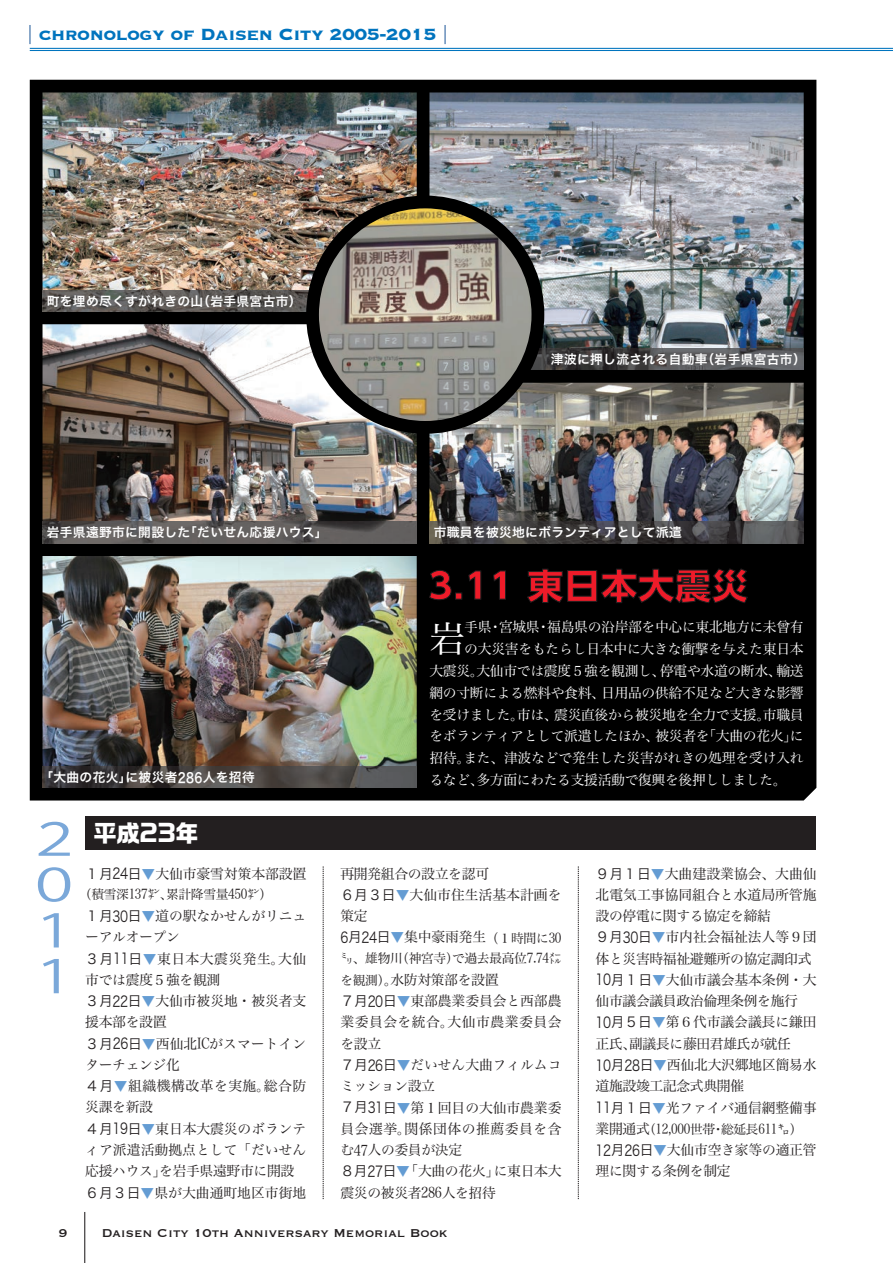
<style>
.page{position:relative;width:893px;height:1263px;background:#fff}
.page>*{position:absolute;margin:0;border:0;box-sizing:border-box;transform-origin:0 0}
.t1{font:44.7px/45.8px "Koz Go Pr 6 N";color:#7ba8d9;scale:1.35 1}
.t2{font:35.55px "Hira Min Pro W3";color:#fff}
.t3{font:700 23.4px "Ro G San Srf Std";letter-spacing:-.025em;color:#fff}
.t4{font:700 21.3px "Copperplate";letter-spacing:-.025em;color:#0074be}
.t5{font:15px "Copperplate";color:#231f20}
.t6{font:13.8px/21.3px "Hira Min Pro W3";letter-spacing:-.01em;color:#231f20}
.t7{font:13.8px/21.8px "Hira Min Pro W3";letter-spacing:-.025em;color:#fff}
.t8{font:13.8px "Hira Min Pro W3";letter-spacing:.035em;color:#231f20}
.t9{font:13.8px "Hira Min Pro W3";letter-spacing:-.01em;color:#231f20;scale:.81 1}
.t10{font:12.75px "Hira Kaku Pro W6";letter-spacing:.025em;color:#fff}
.t11{font:12.75px "Hira Min Pro W3";letter-spacing:-.025em;color:#231f20}
.s1{font-size:13.8px}
.s2{font-family:"Hira Kaku Pro N W3"}
.s3{font-family:"Hira Kaku Pro N W3";font-size:14.85px}
.s4{color:#649cd3}
.s5{font-size:14.85px}
.s6{font-size:12.75px}
</style>
<div class="page">
<div style="left:30px;top:80px;width:786px;height:720px;background:#000"></div>
<hr style="left:84px;top:1212px;width:1px;height:51px;background:#231f20">
<img style="left:43px;top:556px;width:374px;height:210px">
<img style="left:43px;top:92px;width:374px;height:198px">
<img style="left:43px;top:324px;width:374px;height:198px">
<img style="left:429px;top:92px;width:375px;height:257px">
<img style="left:429px;top:383px;width:375px;height:139px">
<img style="left:43px;top:522px;width:374px;height:21px">
<img style="left:429px;top:522px;width:375px;height:21px">
<img style="left:43px;top:290px;width:266px;height:21px">
<img style="left:524px;top:349px;width:280px;height:21px">
<img style="left:43px;top:766px;width:374px;height:22px">
<div style="left:85px;top:817px;width:731px;height:33px;background:#231f20"></div>
<hr style="left:30px;top:48px;width:863px;height:1px;background:#0074be">
<hr style="left:30px;top:50px;width:863px;height:1px;background:#0074be">
<svg style="left:30px;top:25px;width:1px;height:19px"></svg>
<svg style="left:445px;top:25px;width:1px;height:19px"></svg>
<img style="left:313px;top:202px;width:225px;height:225px;border-radius:113px">
<div style="left:306px;top:196px;width:238px;height:238px;border:13px solid #000;border-radius:50%"></div>
<svg style="left:429px;top:569px;width:318px;height:34px;background:#550e13"></svg>
<svg style="left:578px;top:866px;width:1px;height:333px"></svg>
<svg style="left:323px;top:866px;width:1px;height:333px"></svg>
<h3 class="t4" style="left:39px;top:21px;width:399px">chronology of Daisen City 2005-2015</h3>
<p class="t10" style="left:197px;top:289px;width:106px">（岩手県宮古市(</p>
<p class="t10" style="left:47px;top:289px;width:158px">町を埋め尽くすがれきの山</p>
<p class="t10" style="left:551px;top:348px;width:158px">津波に押し流される自動車</p>
<p class="t10" style="left:701px;top:348px;width:106px">（岩手県宮古市(</p>
<p class="t10" style="left:184px;top:521px;width:145px">「だいせん応援ハウス」</p>
<p class="t10" style="left:47px;top:521px;width:145px">岩手県遠野市に開設した</p>
<p class="t10" style="left:434px;top:521px;width:250px">市職員を被災地にボランティアとして派遣</p>
<p class="t10" style="left:126px;top:766px;width:131px">に被災者<span class="s1">286</span>人を招待</p>
<p class="t10" style="left:40px;top:766px;width:93px">「大曲の花火」</p>
<h1 class="t1" style="left:24px;top:817px;width:36px">２<br>０<br>１<br>１</h1>
<h3 class="t3" style="left:94px;top:817px;width:107px">平成23年</h3>
<p class="t6" style="left:85px;top:861px;width:223px"><span class="s2">１月</span><span class="s3">24</span><span class="s2">日</span><span class="s4">▼</span>大仙市豪雪対策本部設置</p>
<p class="t11" style="left:166px;top:883px;width:108px">累計降雪量<span class="s1">450</span>㌢(</p>
<p class="t11" style="left:79px;top:883px;width:95px">（積雪深<span class="s1">137</span>㌢、</p>
<p class="t6" style="left:85px;top:904px;width:223px"><span class="s2">１月</span><span class="s3">30</span><span class="s2">日</span><span class="s4">▼</span>道の駅なかせんがリニュ</p>
<p class="t6" style="left:85px;top:925px;width:96px">ーアルオープン</p>
<p class="t6" style="left:278px;top:946px;width:30px">大仙</p>
<p class="t8" style="left:85px;top:947px;width:201px"><span class="s2">３月</span><span class="s3">11</span><span class="s2">日</span><span class="s4">▼</span>東日本大震災発生。</p>
<p class="t6" style="left:85px;top:968px;width:137px">市では震度５強を観測</p>
<p class="t6" style="left:85px;top:989px;width:223px"><span class="s2">３月</span><span class="s3">22</span><span class="s2">日</span><span class="s4">▼</span>大仙市被災地・被災者支</p>
<p class="t6" style="left:85px;top:1010px;width:83px">援本部を設置</p>
<p class="t6" style="left:85px;top:1031px;width:223px"><span class="s2">３月</span><span class="s3">26</span><span class="s2">日</span><span class="s4">▼</span>西仙北<span class="s5">IC</span>がスマートイン</p>
<p class="t6" style="left:85px;top:1053px;width:96px">ターチェンジ化</p>
<p class="t6" style="left:264px;top:1074px;width:44px">総合防</p>
<p class="t8" style="left:85px;top:1074px;width:186px"><span class="s2">４月</span><span class="s4">▼</span>組織機構改革を実施。</p>
<p class="t6" style="left:85px;top:1095px;width:69px">災課を新設</p>
<p class="t6" style="left:85px;top:1117px;width:223px"><span class="s2">４月</span><span class="s3">19</span><span class="s2">日</span><span class="s4">▼</span>東日本大震災のボランテ</p>
<p class="t6" style="left:85px;top:1138px;width:223px">ィア派遣活動拠点として「だいせん</p>
<p class="t6" style="left:159px;top:1159px;width:137px">を岩手県遠野市に開設</p>
<p class="t6" style="left:85px;top:1159px;width:223px">応援ハウス」<br><span class="s2">６月３日</span><span class="s4">▼</span>県が大曲通町地区市街地</p>
<p class="t7" style="left:547px;top:615px;width:258px">福島県の沿岸部を中心に東北地方に未曾有</p>
<p class="t7" style="left:499px;top:615px;width:42px">宮城県</p>
<h2 class="t2" style="left:430px;top:608px;width:37px">岩</h2>
<p class="t7" style="left:464px;top:615px;width:29px">手県</p>
<p class="t7" style="left:488px;top:615px;width:15px">・</p>
<p class="t7" style="left:537px;top:615px;width:15px">・</p>
<p class="t7" style="left:464px;top:637px;width:341px">の大災害をもたらし日本中に大きな衝撃を与えた東日本</p>
<p class="t7" style="left:776px;top:659px;width:29px">輸送</p>
<p class="t7" style="left:660px;top:659px;width:123px">停電や水道の断水、</p>
<p class="t7" style="left:429px;top:659px;width:56px">大震災。</p>
<p class="t7" style="left:476px;top:659px;width:190px">大仙市では震度５強を観測し、</p>
<p class="t7" style="left:429px;top:680px;width:177px">網の寸断による燃料や食料、</p>
<p class="t7" style="left:601px;top:680px;width:204px">日用品の供給不足など大きな影響</p>
<p class="t7" style="left:554px;top:702px;width:217px">震災直後から被災地を全力で支援。</p>
<p class="t7" style="left:429px;top:702px;width:96px">を受けました。</p>
<p class="t7" style="left:517px;top:702px;width:42px">市は、</p>
<p class="t7" style="left:763px;top:702px;width:42px">市職員</p>
<p class="t7" style="left:702px;top:724px;width:103px">「大曲の花火に」</p>
<p class="t7" style="left:463px;top:724px;width:342px;text-indent:-34px">をボランティアとして派遣したほか、<br>また、津波などで発生した災害がれきの処理を受け入れ</p>
<p class="t7" style="left:655px;top:724px;width:56px">被災者を</p>
<p class="t7" style="left:429px;top:746px;width:42px">招待。</p>
<p class="t7" style="left:476px;top:768px;width:312px">多方面にわたる支援活動で復興を後押ししました。</p>
<p class="t7" style="left:429px;top:768px;width:56px">るなど、</p>
<p class="t6" style="left:340px;top:861px;width:223px">再開発組合の設立を認可<br><span class="s2">６月３日</span><span class="s4">▼</span>大仙市住生活基本計画を策定<br><span class="s2">月</span><span class="s3">6 24</span><span class="s2">日</span><span class="s4">▼</span>集中豪雨発生<span class="s6">（１時間に</span>30</p>
<p class="t11" style="left:452px;top:947px;width:111px">で過去最高位<span class="s1">7.74</span>㍍</p>
<p class="t11" style="left:396px;top:947px;width:64px">（神宮寺）</p>
<p class="t11" style="left:340px;top:947px;width:64px">㍉、雄物川</p>
<p class="t6" style="left:390px;top:968px;width:110px">水防対策部を設置</p>
<p class="t11" style="left:340px;top:969px;width:59px">を観測）<span class="s1">。</span></p>
<p class="t6" style="left:340px;top:989px;width:223px;text-align:right"><span class="s2">７月</span><span class="s3">20</span><span class="s2">日</span><span class="s4">▼</span>東部農業委員会と西部農大仙市農業委員会</p>
<p class="t8" style="left:340px;top:1010px;width:115px">業委員会を統合。</p>
<p class="t6" style="left:340px;top:1031px;width:42px">を設立</p>
<p class="t6" style="left:340px;top:1053px;width:223px"><span class="s2">７月</span><span class="s3">26</span><span class="s2">日</span><span class="s4">▼</span>だいせん大曲フィルムコ</p>
<p class="t6" style="left:340px;top:1074px;width:96px">ミッション設立</p>
<p class="t6" style="left:340px;top:1095px;width:223px"><span class="s2">７月</span><span class="s3">31</span><span class="s2">日</span><span class="s4">▼</span>第１回目の大仙市農業委</p>
<p class="t8" style="left:405px;top:1117px;width:158px">関係団体の推薦委員を含</p>
<p class="t6" style="left:340px;top:1117px;width:123px">員会選挙。<br>む<span class="s5">47</span>人の委員が決定</p>
<p class="t6" style="left:340px;top:1159px;width:160px"><span class="s2">８月</span><span class="s3">27</span><span class="s2">日</span><span class="s4">▼</span>「大曲の花火」震災の被災者<span class="s5">286</span>人を招待</p>
<p class="t6" style="left:494px;top:1159px;width:69px">に東日本大</p>
<p class="t6" style="left:596px;top:861px;width:223px"><span class="s2">９月１日</span><span class="s4">▼</span>大曲建設業協会、大曲仙</p>
<p class="t6" style="left:596px;top:883px;width:223px">北電気工事協同組合と水道局所管施</p>
<p class="t6" style="left:596px;top:904px;width:177px">設の停電に関する協定を締結</p>
<p class="t6" style="left:596px;top:925px;width:223px"><span class="s2">９月</span><span class="s3">30</span><span class="s2">日</span><span class="s4">▼</span>市内社会福祉法人等９団</p>
<p class="t6" style="left:596px;top:946px;width:217px">体と災害時福祉避難所の協定調印式</p>
<p class="t6" style="left:596px;top:968px;width:223px"><span class="s3">10</span><span class="s2">月１日</span><span class="s4">▼</span>大仙市議会基本条例・大</p>
<p class="t6" style="left:596px;top:989px;width:204px">仙市議会議員政治倫理条例を施行</p>
<p class="t6" style="left:596px;top:1010px;width:223px"><span class="s3">10</span><span class="s2">月５日</span><span class="s4">▼</span>第６代市議会議長に鎌田</p>
<p class="t6" style="left:629px;top:1031px;width:164px">副議長に藤田君雄氏が就任</p>
<p class="t6" style="left:596px;top:1031px;width:223px">正氏、<br><span class="s3">10</span><span class="s2">月</span><span class="s3">28</span><span class="s2">日</span><span class="s4">▼</span>西仙北大沢郷地区簡易水道施設竣工記念式典開催<br><span class="s3">11</span><span class="s2">月１日</span><span class="s4">▼</span>光ファイバ通信網整備事</p>
<p class="t11" style="left:712px;top:1118px;width:14px">・</p>
<p class="t6" style="left:596px;top:1117px;width:223px">業開通式<br><span class="s3">12</span><span class="s2">月</span><span class="s3">26</span><span class="s2">日</span><span class="s4">▼</span>大仙市空き家等の適正管理に関する条例を制定</p>
<p class="t9" style="left:643px;top:1117px;width:198px"><span class="s6">（</span>12,000<span class="s6">世帯総延長</span>611<span class="s6">㌔(</span></p>
<p class="t5" style="left:59px;top:1223px;width:11px">9</p>
<p class="t5" style="left:102px;top:1223px;width:347px">Daisen City 10th Anniversary Memorial Book</p>
</div>
